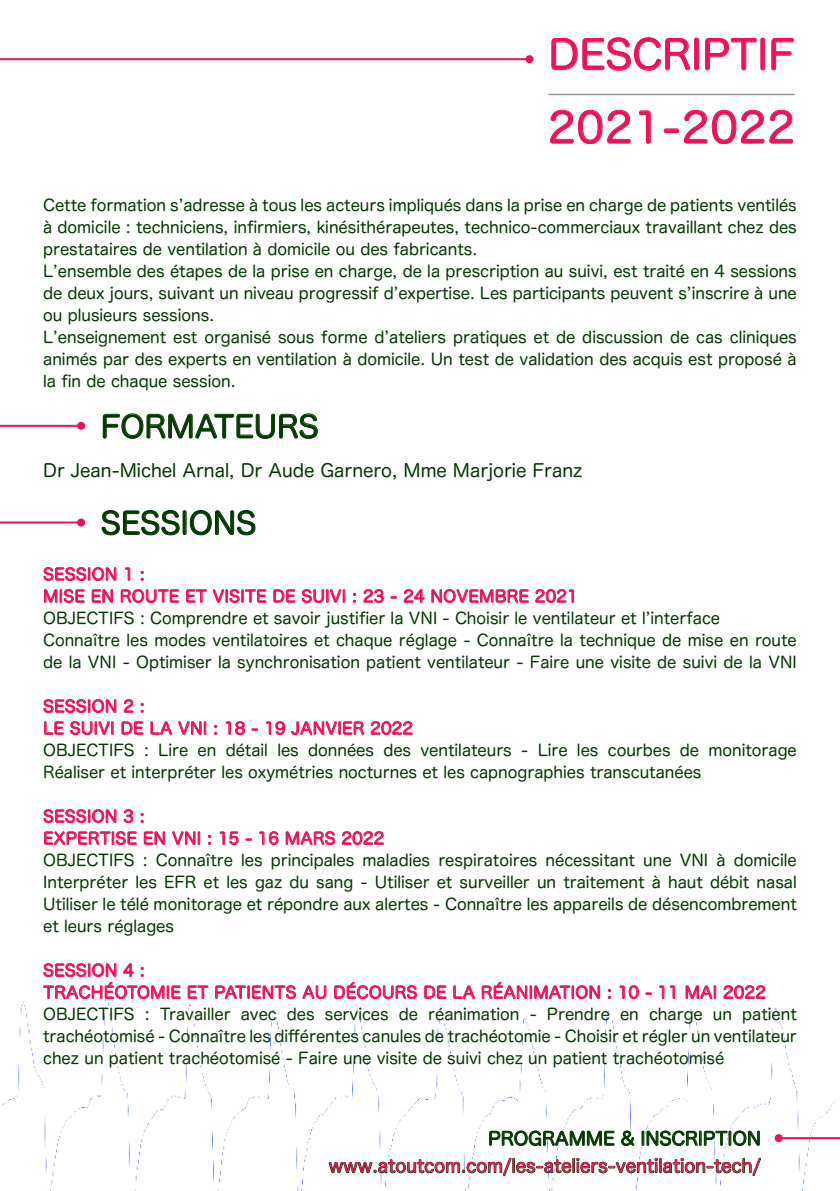
<style>
.page{position:relative;width:840px;height:1191px;background:#fff}
.page>*{position:absolute;margin:0;border:0;box-sizing:border-box;transform-origin:0 0}
.t1{font:41.2px "Hira Maru Pro W4";letter-spacing:.04em;color:#ed1255}
.t2{font:40px "Hira Maru Pro W4";letter-spacing:.005em;color:#ed1255}
.t3{font:30px "Hira Maru Pro W4";color:#043702}
.t4{font:18px "Hira Maru Pro W4";color:#043702}
.t5{font:18px "Hira Maru Pro W4";color:#ed1255}
.t6{font:16px/22px "Hira Maru Pro W4";color:#043702;text-align:justify}
.t7{font:16px "Hira Maru Pro W4";letter-spacing:.02em;color:#ed1255}
</style>
<div class="page">
<img style="left:2px;top:992px;width:837px;height:199px">
<svg style="left:551px;top:38px;width:138px;height:32px"></svg>
<div style="left:694px;top:38px;width:4px;height:32px;border:1px solid #ed1255;border-radius:2px"></div>
<svg style="left:705px;top:38px;width:51px;height:32px"></svg>
<div style="left:760px;top:38px;width:4px;height:32px;border:1px solid #ed1255;border-radius:2px"></div>
<svg style="left:771px;top:38px;width:22px;height:32px"></svg>
<svg style="left:550px;top:110px;width:80px;height:34px"></svg>
<svg style="left:638px;top:111px;width:12px;height:32px"></svg>
<div style="left:663px;top:129px;width:15px;height:4px;border:1px solid #ed1255;border-radius:2px"></div>
<svg style="left:683px;top:110px;width:109px;height:34px"></svg>
<svg style="left:103px;top:413px;width:214px;height:25px"></svg>
<svg style="left:102px;top:510px;width:77px;height:25px"></svg>
<div style="left:183px;top:511px;width:3px;height:24px;border:1px solid #043702"></div>
<svg style="left:190px;top:510px;width:65px;height:25px"></svg>
<hr style="left:548px;top:94px;width:246px;height:1px;background:#939598">
<hr style="left:0;top:58px;width:529px;height:2px;background:#ed1255">
<div style="left:525px;top:55px;width:8px;height:8px;background:#ed1255;border-radius:50%"></div>
<hr style="left:0;top:425px;width:81px;height:2px;background:#ed1255">
<div style="left:77px;top:422px;width:8px;height:8px;background:#ed1255;border-radius:50%"></div>
<hr style="left:0;top:521px;width:81px;height:2px;background:#ed1255">
<div style="left:77px;top:518px;width:8px;height:8px;background:#ed1255;border-radius:50%"></div>
<hr style="left:778px;top:1137px;width:61px;height:2px;background:#ed1255">
<div style="left:774px;top:1134px;width:8px;height:8px;background:#ed1255;border-radius:50%"></div>
<svg style="left:43px;top:567px;width:224px;height:36px"></svg>
<svg style="left:273px;top:589px;width:69px;height:15px"></svg>
<div style="left:342px;top:589px;width:3px;height:14px;border:1px solid #ed1255"></div>
<svg style="left:353px;top:593px;width:3px;height:10px"></svg>
<svg style="left:363px;top:589px;width:21px;height:14px"></svg>
<svg style="left:390px;top:596px;width:7px;height:3px"></svg>
<svg style="left:403px;top:589px;width:171px;height:14px"></svg>
<svg style="left:43px;top:699px;width:101px;height:37px"></svg>
<svg style="left:150px;top:721px;width:56px;height:14px"></svg>
<svg style="left:214px;top:725px;width:3px;height:10px"></svg>
<svg style="left:225px;top:721px;width:20px;height:14px"></svg>
<svg style="left:251px;top:728px;width:7px;height:3px"></svg>
<svg style="left:266px;top:721px;width:98px;height:15px"></svg>
<svg style="left:370px;top:721px;width:43px;height:14px"></svg>
<svg style="left:43px;top:809px;width:122px;height:37px"></svg>
<svg style="left:172px;top:831px;width:24px;height:14px"></svg>
<div style="left:197px;top:831px;width:3px;height:14px;border:1px solid #ed1255"></div>
<svg style="left:208px;top:835px;width:3px;height:10px"></svg>
<svg style="left:219px;top:831px;width:20px;height:15px"></svg>
<svg style="left:245px;top:838px;width:7px;height:3px"></svg>
<svg style="left:259px;top:831px;width:20px;height:14px"></svg>
<svg style="left:285px;top:831px;width:50px;height:15px"></svg>
<svg style="left:341px;top:831px;width:43px;height:14px"></svg>
<svg style="left:43px;top:963px;width:138px;height:40px"></svg>
<svg style="left:187px;top:985px;width:109px;height:18px"></svg>
<svg style="left:302px;top:985px;width:25px;height:18px"></svg>
<svg style="left:333px;top:981px;width:84px;height:18px"></svg>
<svg style="left:423px;top:985px;width:23px;height:14px"></svg>
<svg style="left:452px;top:985px;width:23px;height:18px"></svg>
<svg style="left:481px;top:981px;width:46px;height:22px"></svg>
<div style="left:529px;top:985px;width:3px;height:14px;border:1px solid #ed1255"></div>
<svg style="left:533px;top:985px;width:67px;height:18px"></svg>
<svg style="left:607px;top:989px;width:3px;height:10px"></svg>
<svg style="left:618px;top:985px;width:21px;height:14px"></svg>
<svg style="left:645px;top:992px;width:6px;height:3px"></svg>
<svg style="left:658px;top:985px;width:17px;height:14px"></svg>
<svg style="left:684px;top:985px;width:31px;height:18px"></svg>
<svg style="left:722px;top:985px;width:43px;height:14px"></svg>
<svg style="left:328px;top:1157px;width:433px;height:19px"></svg>
<svg style="left:488px;top:1130px;width:126px;height:16px"></svg>
<svg style="left:620px;top:1130px;width:14px;height:16px"></svg>
<svg style="left:641px;top:1130px;width:119px;height:16px"></svg>
<p class="t2" style="left:548px;top:20px;width:247px">DESCRIPTIF</p>
<p class="t1" style="left:548px;top:91px;width:247px">2021-2022</p>
<p class="t6" style="left:43px;top:193px;width:754px">Cette formation s’adresse à tous les acteurs impliqués dans la prise en charge de patients ventilés à domicile : techniciens, infirmiers, kinésithérapeutes, technico-commerciaux travaillant chez des prestataires de ventilation à domicile ou des fabricants.</p>
<p class="t6" style="left:43px;top:259px;width:754px">L’ensemble des étapes de la prise en charge, de la prescription au suivi, est traité en 4 sessions de deux jours, suivant un niveau progressif d’expertise. Les participants peuvent s’inscrire à une ou plusieurs sessions.</p>
<p class="t6" style="left:43px;top:325px;width:754px">L’enseignement est organisé sous forme d’ateliers pratiques et de discussion de cas cliniques animés par des experts en ventilation à domicile. Un test de validation des acquis est proposé à la fin de chaque session.</p>
<p class="t3" style="left:101px;top:400px;width:219px">FORMATEURS</p>
<p class="t4" style="left:43px;top:455px;width:540px">Dr Jean-Michel Arnal, Dr Aude Garnero, Mme Marjorie Franz</p>
<p class="t3" style="left:101px;top:497px;width:157px">SESSIONS</p>
<p class="t7" style="left:43px;top:560px;width:103px">SESSION 1 :</p>
<p class="t7" style="left:43px;top:582px;width:535px">MISE EN ROUTE ET VISITE DE SUIVI : 23 - 24 NOVEMBRE 2021</p>
<p class="t6" style="left:43px;top:606px;width:678px">OBJECTIFS : Comprendre et savoir justifier la VNI - Choisir le ventilateur et l’interface</p>
<p class="t6" style="left:43px;top:628px;width:754px">Connaître les modes ventilatoires et chaque réglage - Connaître la technique de mise en route de la VNI - Optimiser la synchronisation patient ventilateur - Faire une visite de suivi de la VNI</p>
<p class="t7" style="left:43px;top:692px;width:103px">SESSION 2 :</p>
<p class="t7" style="left:43px;top:714px;width:371px">LE SUIVI DE LA VNI : 18 - 19 JANVIER 2022</p>
<p class="t6" style="left:43px;top:738px;width:754px">OBJECTIFS : Lire en détail les données des ventilateurs - Lire les courbes de monitorage</p>
<p class="t6" style="left:43px;top:760px;width:659px">Réaliser et interpréter les oxymétries nocturnes et les capnographies transcutanées</p>
<p class="t7" style="left:43px;top:802px;width:103px">SESSION 3 :</p>
<p class="t7" style="left:43px;top:824px;width:342px">EXPERTISE EN VNI : 15 - 16 MARS 2022</p>
<p class="t6" style="left:43px;top:848px;width:754px">OBJECTIFS : Connaître les principales maladies respiratoires nécessitant une VNI à domicile Interpréter les EFR et les gaz du sang - Utiliser et surveiller un traitement à haut débit nasal Utiliser le télé monitorage et répondre aux alertes - Connaître les appareils de désencombrement et leurs réglages</p>
<p class="t7" style="left:43px;top:956px;width:103px">SESSION 4 :</p>
<p class="t7" style="left:43px;top:978px;width:723px">TRACHÉOTOMIE ET PATIENTS AU DÉCOURS DE LA RÉANIMATION : 10 - 11 MAI 2022</p>
<p class="t6" style="left:43px;top:1002px;width:754px">OBJECTIFS : Travailler avec des services de réanimation - Prendre en charge un patient trachéotomisé - Connaître les différentes canules de trachéotomie - Choisir et régler un ventilateur chez un patient trachéotomisé - Faire une visite de suivi chez un patient trachéotomisé</p>
<p class="t4" style="left:488px;top:1122px;width:274px">PROGRAMME &amp; INSCRIPTION</p>
<p class="t5" style="left:328px;top:1150px;width:433px">www.atoutcom.com/les-ateliers-ventilation-tech/</p>
</div>
